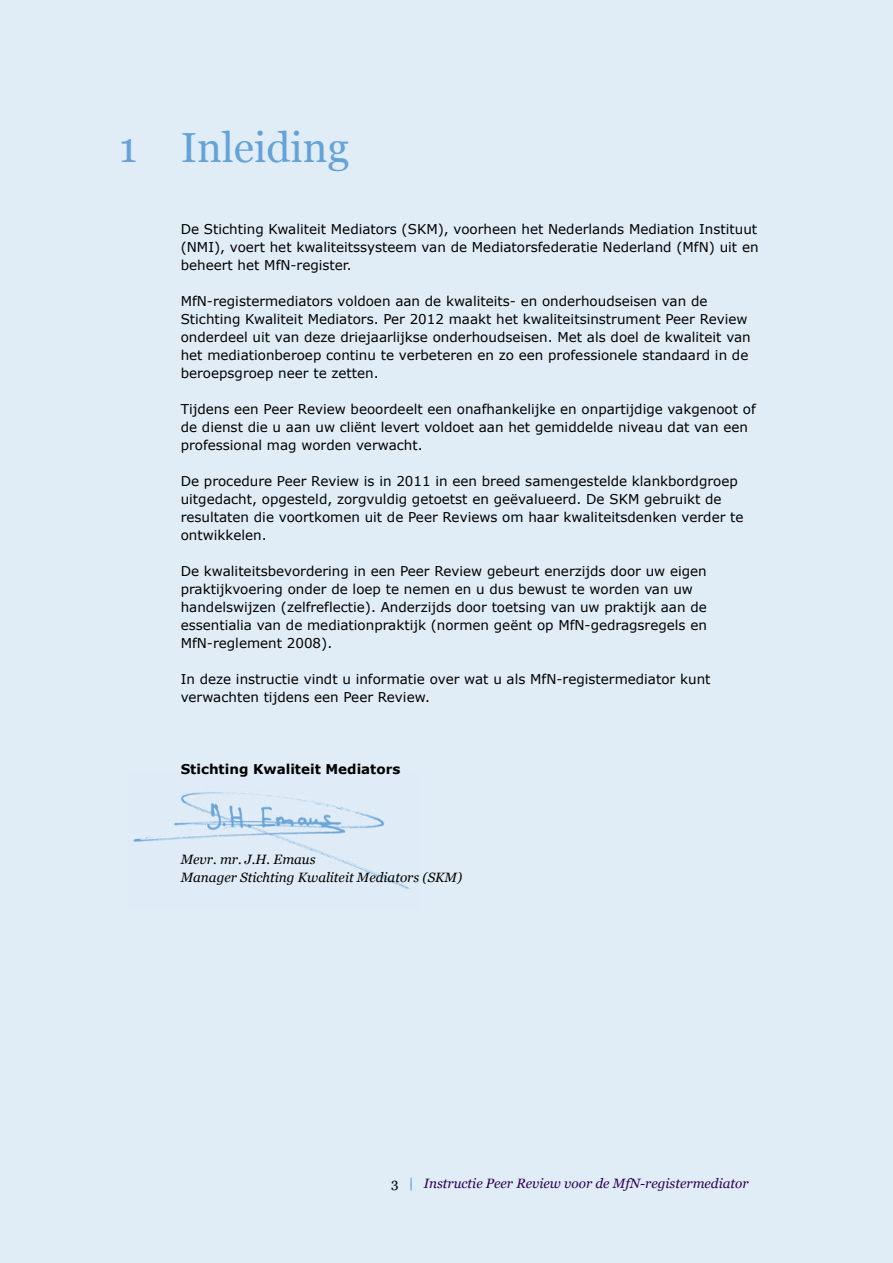
<style>
.page{position:relative;width:893px;height:1263px;background:#e0edf7}
.page>*{position:absolute;margin:0;border:0;box-sizing:border-box;transform-origin:0 0}
.t1{font:42px "Georgia";color:#65a3d7}
.t2{font:13.5px/18px "Verdana";color:#000}
.t3{font:italic 13.5px/18px "Georgia";color:#000}
.t4{font:italic 13.5px "Georgia";color:#2d0052}
.t5{font:700 13.5px "Verdana";color:#000}
.s1{font-style:normal;color:#000}
.s2{font-family:"Verdana";font-style:normal;color:#65a3d7}
</style>
<div class="page">
<img style="left:133px;top:792px;width:277px;height:97px">
<h1 class="t1" style="left:119px;top:130px;width:232px">1 Inleiding</h1>
<p class="t2" style="left:181px;top:221px;width:579px;text-align:justify">De Stichting Kwaliteit Mediators (SKM), voorheen het Nederlands Mediation Instituut (NMI), voert het kwaliteitssysteem van de Mediatorsfederatie Nederland (MfN) uit en beheert het MfN-register.</p>
<p class="t2" style="left:181px;top:293px;width:572px">MfN-registermediators voldoen aan de kwaliteits- en onderhoudseisen van de Stichting Kwaliteit Mediators. Per 2012 maakt het kwaliteitsinstrument Peer Review onderdeel uit van deze drie jaarlijkse onderhoudseisen. Met als doel de kwaliteit van het mediation beroep continu te verbeteren en zo een professionele standaard in de beroeps groep neer te zetten.</p>
<p class="t2" style="left:181px;top:401px;width:577px">Tijdens een Peer Review beoordeelt een onafhankelijke en onpartijdige vakgenoot of de dienst die u aan uw cliënt levert voldoet aan het gemiddelde niveau dat van een professional mag worden verwacht.</p>
<p class="t2" style="left:181px;top:473px;width:564px">De procedure Peer Review is in 2011 in een breed samengestelde klank bord groep uitgedacht, opgesteld, zorgvuldig getoetst en geëvalueerd. De SKM gebruikt de resultaten die voortkomen uit de Peer Reviews om haar kwaliteitsdenken verder te ontwikkelen.</p>
<p class="t2" style="left:181px;top:563px;width:528px">De kwaliteitsbevordering in een Peer Review gebeurt enerzijds door uw eigen praktijkvoering onder de loep te nemen en u dus bewust te worden van uw handelswijzen (zelfreflectie). Anderzijds door toetsing van uw praktijk aan de essentialia van de mediationpraktijk (normen geënt op MfN-gedragsregels en MfN-reglement 2008).</p>
<p class="t2" style="left:181px;top:671px;width:531px">In deze instructie vindt u informatie over wat u als MfN-registermediator kunt verwachten tijdens een Peer Review.</p>
<p class="t5" style="left:181px;top:764px;width:221px">Stichting Kwaliteit Mediators</p>
<p class="t3" style="left:181px;top:851px;width:283px">Mevr. mr. J.H. Emaus<br>Manager Stichting Kwaliteit Mediators (SKM)</p>
<p class="t4" style="left:391px;top:1178px;width:359px"><span class="s1">3</span> <span class="s2">|</span> Instructie Peer Review voor de MfN-registermediator</p>
</div>
